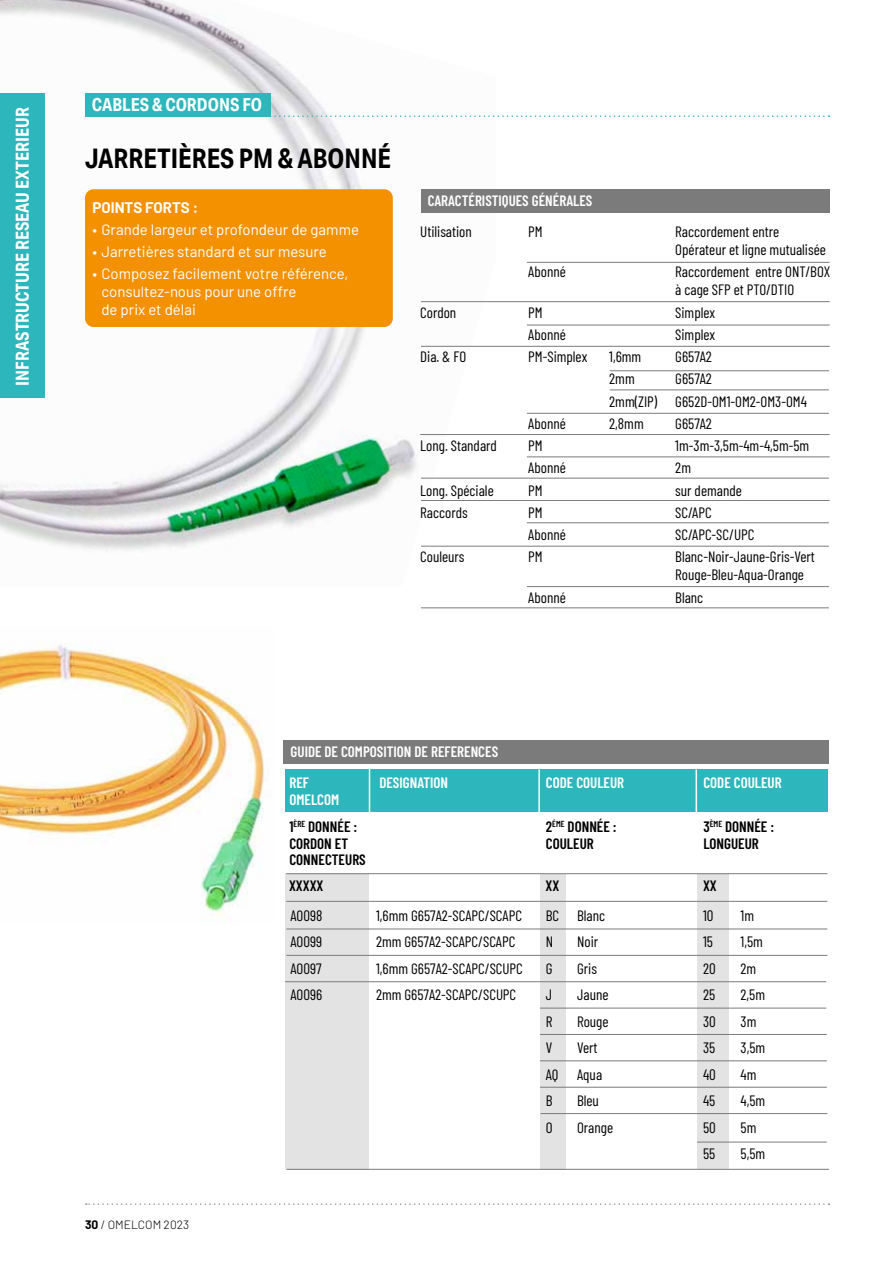
<style>
.page{position:relative;width:893px;height:1263px;background:#fff}
.page>*{position:absolute;margin:0;border:0;box-sizing:border-box;transform-origin:0 0}
.t1{font:700 27px "Aktiv Grotesk Cd";color:#000}
.t2{font:700 18px "Aktiv Grotesk Cd";color:#fff}
.t3{font:15px/18px "Barlow Condensed";color:#000}
.t4{font:15px/18px "Barlow";color:#fff}
.t5{font:600 15px "Barlow Condensed";color:#fff}
.t6{font:600 15px/27.8px "Barlow Condensed";color:#000}
.t7{font:700 15px "Barlow";color:#fff}
.t8{font:300 12px "Barlow";color:#000}
.s1{font-weight:700}
.s2{color:#fff}
</style>
<div class="page">
<svg style="left:86px;top:1203px;width:743px;height:2px"></svg>
<img style="left:0;top:642px;width:265px;height:278px">
<img style="left:0;top:0;width:496px;height:551px">
<div style="left:85px;top:189px;width:308px;height:138px;background:#f39100;border-radius:9px"></div>
<div style="left:421px;top:189px;width:409px;height:24px;background:#7a7b7a"></div>
<hr style="left:527px;top:262px;width:303px;height:1px;background:#7a7b7a">
<hr style="left:421px;top:301px;width:409px;height:1px;background:#7a7b7a">
<hr style="left:527px;top:325px;width:303px;height:1px;background:#7a7b7a">
<hr style="left:421px;top:346px;width:409px;height:1px;background:#7a7b7a">
<hr style="left:610px;top:370px;width:219px;height:1px;background:#7a7b7a">
<hr style="left:610px;top:389px;width:219px;height:1px;background:#7a7b7a">
<hr style="left:527px;top:413px;width:302px;height:1px;background:#7a7b7a">
<hr style="left:420px;top:434px;width:410px;height:1px;background:#7a7b7a">
<hr style="left:527px;top:456px;width:303px;height:1px;background:#7a7b7a">
<hr style="left:421px;top:478px;width:408px;height:1px;background:#7a7b7a">
<hr style="left:421px;top:500px;width:409px;height:1px;background:#7a7b7a">
<hr style="left:527px;top:522px;width:302px;height:1px;background:#7a7b7a">
<hr style="left:421px;top:546px;width:408px;height:1px;background:#7a7b7a">
<hr style="left:527px;top:586px;width:302px;height:1px;background:#7a7b7a">
<hr style="left:421px;top:607px;width:408px;height:1px;background:#7a7b7a">
<div style="left:284px;top:741px;width:545px;height:23px;background:#7a7b7a"></div>
<div style="left:285px;top:873px;width:84px;height:297px;background:#e3e3e3"></div>
<div style="left:540px;top:874px;width:25px;height:296px;background:#e3e3e3"></div>
<div style="left:697px;top:873px;width:32px;height:296px;background:#e3e3e3"></div>
<hr style="left:287px;top:1169px;width:542px;height:1px;background:#7a7b7a">
<hr style="left:286px;top:928px;width:541px;height:1px;background:#7a7b7a">
<hr style="left:286px;top:901px;width:541px;height:1px;background:#7a7b7a">
<hr style="left:286px;top:873px;width:541px;height:1px;background:#7a7b7a">
<hr style="left:286px;top:955px;width:541px;height:1px;background:#7a7b7a">
<hr style="left:285px;top:981px;width:541px;height:1px;background:#7a7b7a">
<hr style="left:540px;top:1008px;width:286px;height:1px;background:#7a7b7a">
<hr style="left:540px;top:1034px;width:287px;height:1px;background:#7a7b7a">
<hr style="left:540px;top:1060px;width:287px;height:1px;background:#7a7b7a">
<hr style="left:540px;top:1087px;width:287px;height:1px;background:#7a7b7a">
<hr style="left:540px;top:1113px;width:287px;height:1px;background:#7a7b7a">
<hr style="left:697px;top:1142px;width:130px;height:1px;background:#7a7b7a">
<div style="left:285px;top:769px;width:542px;height:43px;background:#2db7bc"></div>
<hr style="left:369px;top:769px;width:1px;height:45px;background:#fff">
<hr style="left:538px;top:769px;width:2px;height:45px;background:#fff">
<hr style="left:696px;top:769px;width:1px;height:45px;background:#fff">
<svg style="left:271px;top:115px;width:558px;height:2px"></svg>
<div style="left:85px;top:94px;width:186px;height:23px;background:#2db7bc"></div>
<div style="left:0;top:94px;width:45px;height:304px;background:#2db7bc"></div>
<p class="t2" style="left:11px;top:386px;width:280px;rotate:-90deg">INFRASTRUCTURE RESEAU EXTERIEUR</p>
<p class="t2" style="left:92px;top:94px;width:172px">CABLES &amp; CORDONS FO</p>
<h1 class="t1" style="left:85px;top:142px;width:307px">JARRETIÈRES PM &amp; ABONNÉ</h1>
<p class="t7" style="left:92px;top:196px;width:107px">POINTS FORTS :</p>
<p class="t4" style="left:92px;top:219px;width:268px">• Grande largeur et profondeur de gamme</p>
<p class="t4" style="left:92px;top:242px;width:236px">• Jarretières standard et sur mesure</p>
<p class="t4" style="left:101px;top:264px;width:249px;text-indent:-9px">• Composez facilement votre référence, consultez-nous pour une offre<br>de prix et délai</p>
<p class="t5" style="left:428px;top:190px;width:166px">CARACTÉRISTIQUES GÉNÉRALES</p>
<p class="t3" style="left:420px;top:222px;width:53px">Utilisation</p>
<p class="t3" style="left:528px;top:222px;width:16px">PM</p>
<p class="t3" style="left:675px;top:222px;width:152px">Raccordement entre<br>Opérateur et ligne mutualisée</p>
<p class="t3" style="left:528px;top:262px;width:39px">Abonné</p>
<p class="t3" style="left:675px;top:262px;width:157px">Raccordement entre ONT/BOX à cage SFP et PTO/DTIO</p>
<p class="t3" style="left:420px;top:302px;width:37px">Cordon</p>
<p class="t3" style="left:528px;top:302px;width:16px">PM</p>
<p class="t3" style="left:675px;top:302px;width:41px">Simplex</p>
<p class="t3" style="left:528px;top:324px;width:39px">Abonné</p>
<p class="t3" style="left:675px;top:324px;width:41px">Simplex</p>
<p class="t3" style="left:420px;top:347px;width:48px">Dia. &amp; FO</p>
<p class="t3" style="left:528px;top:347px;width:61px">PM-Simplex</p>
<p class="t3" style="left:609px;top:347px;width:34px">1,6mm</p>
<p class="t3" style="left:675px;top:347px;width:38px">G657A2</p>
<p class="t3" style="left:609px;top:369px;width:27px">2mm</p>
<p class="t3" style="left:609px;top:367px;width:199px;line-height:22.2px;text-indent:66px">G657A2<br>2mm(ZIP) G652D-OM1-OM2-OM3-OM4</p>
<p class="t3" style="left:528px;top:413px;width:39px">Abonné</p>
<p class="t3" style="left:609px;top:413px;width:36px">2,8mm</p>
<p class="t3" style="left:675px;top:413px;width:38px">G657A2</p>
<p class="t3" style="left:420px;top:436px;width:78px">Long. Standard</p>
<p class="t3" style="left:528px;top:436px;width:16px">PM</p>
<p class="t3" style="left:675px;top:436px;width:136px">1m-3m-3,5m-4m-4,5m-5m</p>
<p class="t3" style="left:528px;top:458px;width:39px">Abonné</p>
<p class="t3" style="left:675px;top:458px;width:17px">2m</p>
<p class="t3" style="left:420px;top:480px;width:75px">Long. Spéciale</p>
<p class="t3" style="left:528px;top:480px;width:16px">PM</p>
<p class="t3" style="left:675px;top:480px;width:68px">sur demande</p>
<p class="t3" style="left:420px;top:502px;width:49px">Raccords</p>
<p class="t3" style="left:528px;top:502px;width:16px">PM</p>
<p class="t3" style="left:675px;top:502px;width:38px">SC/APC</p>
<p class="t3" style="left:528px;top:525px;width:39px">Abonné</p>
<p class="t3" style="left:675px;top:525px;width:81px">SC/APC-SC/UPC</p>
<p class="t3" style="left:420px;top:547px;width:46px">Couleurs</p>
<p class="t3" style="left:528px;top:547px;width:16px">PM</p>
<p class="t3" style="left:675px;top:547px;width:141px">Blanc-Noir-Jaune-Gris-Vert<br>Rouge-Bleu-Aqua-Orange</p>
<p class="t3" style="left:528px;top:587px;width:39px">Abonné</p>
<p class="t3" style="left:675px;top:587px;width:30px">Blanc</p>
<p class="t8" style="left:85px;top:1216px;width:106px"><span class="s1">30</span> / OMELCOM 2023</p>
<p class="t5" style="left:291px;top:741px;width:209px">GUIDE DE COMPOSITION DE REFERENCES</p>
<p class="t5" style="left:289px;top:772px;width:21px">REF</p>
<p class="t5" style="left:379px;top:772px;width:70px">DESIGNATION</p>
<p class="t5" style="left:546px;top:772px;width:80px">CODE COULEUR</p>
<p class="t5" style="left:703px;top:772px;width:80px">CODE COULEUR</p>
<p class="t6" style="left:289px;top:784px;width:69px"><span class="s2">OMELCOM<br></span>1<sup>ÈRE</sup> DONNÉE :</p>
<p class="t6" style="left:546px;top:812px;width:72px">2<sup>ÉME</sup> DONNÉE :</p>
<p class="t6" style="left:703px;top:812px;width:72px">3<sup>ÈME</sup> DONNÉE :</p>
<p class="t6" style="left:289px;top:829px;width:60px">CORDON ET</p>
<p class="t6" style="left:546px;top:829px;width:49px">COULEUR</p>
<p class="t6" style="left:703px;top:829px;width:57px">LONGUEUR</p>
<p class="t6" style="left:289px;top:846px;width:78px;line-height:26px">CONNECTEURS<br>XXXXX</p>
<p class="t6" style="left:546px;top:871px;width:15px">XX</p>
<p class="t6" style="left:703px;top:871px;width:15px">XX</p>
<p class="t3" style="left:291px;top:905px;width:33px">AO098</p>
<p class="t3" style="left:376px;top:905px;width:147px">1,6mm G657A2-SCAPC/SCAPC</p>
<p class="t3" style="left:546px;top:905px;width:61px">BC Blanc</p>
<p class="t3" style="left:703px;top:905px;width:12px">10</p>
<p class="t3" style="left:741px;top:905px;width:15px">1m</p>
<p class="t3" style="left:291px;top:932px;width:33px">AO099</p>
<p class="t3" style="left:376px;top:932px;width:141px">2mm G657A2-SCAPC/SCAPC</p>
<p class="t3" style="left:546px;top:932px;width:9px">N</p>
<p class="t3" style="left:577px;top:932px;width:23px">Noir</p>
<p class="t3" style="left:703px;top:932px;width:11px">15</p>
<p class="t3" style="left:741px;top:932px;width:24px">1,5m</p>
<p class="t3" style="left:291px;top:958px;width:33px">AO097</p>
<p class="t3" style="left:376px;top:958px;width:148px">1,6mm G657A2-SCAPC/SCUPC</p>
<p class="t3" style="left:546px;top:958px;width:8px">G</p>
<p class="t3" style="left:577px;top:958px;width:21px">Gris</p>
<p class="t3" style="left:703px;top:958px;width:14px">20</p>
<p class="t3" style="left:741px;top:958px;width:17px">2m</p>
<p class="t3" style="left:291px;top:985px;width:33px">AO096</p>
<p class="t3" style="left:376px;top:985px;width:142px">2mm G657A2-SCAPC/SCUPC</p>
<p class="t3" style="left:546px;top:985px;width:8px">J</p>
<p class="t3" style="left:577px;top:985px;width:33px">Jaune</p>
<p class="t3" style="left:703px;top:985px;width:14px">25</p>
<p class="t3" style="left:741px;top:985px;width:26px">2,5m</p>
<p class="t3" style="left:546px;top:1011px;width:8px">R</p>
<p class="t3" style="left:577px;top:1011px;width:33px">Rouge</p>
<p class="t3" style="left:703px;top:1011px;width:14px">30</p>
<p class="t3" style="left:741px;top:1011px;width:17px">3m</p>
<p class="t3" style="left:546px;top:1038px;width:8px">V</p>
<p class="t3" style="left:577px;top:1038px;width:22px">Vert</p>
<p class="t3" style="left:703px;top:1038px;width:14px">35</p>
<p class="t3" style="left:741px;top:1038px;width:26px">3,5m</p>
<p class="t3" style="left:546px;top:1064px;width:14px">AQ</p>
<p class="t3" style="left:577px;top:1064px;width:27px">Aqua</p>
<p class="t3" style="left:703px;top:1064px;width:14px">40</p>
<p class="t3" style="left:741px;top:1064px;width:17px">4m</p>
<p class="t3" style="left:546px;top:1091px;width:8px">B</p>
<p class="t3" style="left:577px;top:1091px;width:23px">Bleu</p>
<p class="t3" style="left:703px;top:1091px;width:14px">45</p>
<p class="t3" style="left:741px;top:1091px;width:26px">4,5m</p>
<p class="t3" style="left:546px;top:1117px;width:8px">O</p>
<p class="t3" style="left:577px;top:1117px;width:38px">Orange</p>
<p class="t3" style="left:703px;top:1117px;width:14px">50</p>
<p class="t3" style="left:741px;top:1117px;width:17px">5m</p>
<p class="t3" style="left:703px;top:1144px;width:14px">55</p>
<p class="t3" style="left:741px;top:1144px;width:26px">5,5m</p>
</div>
